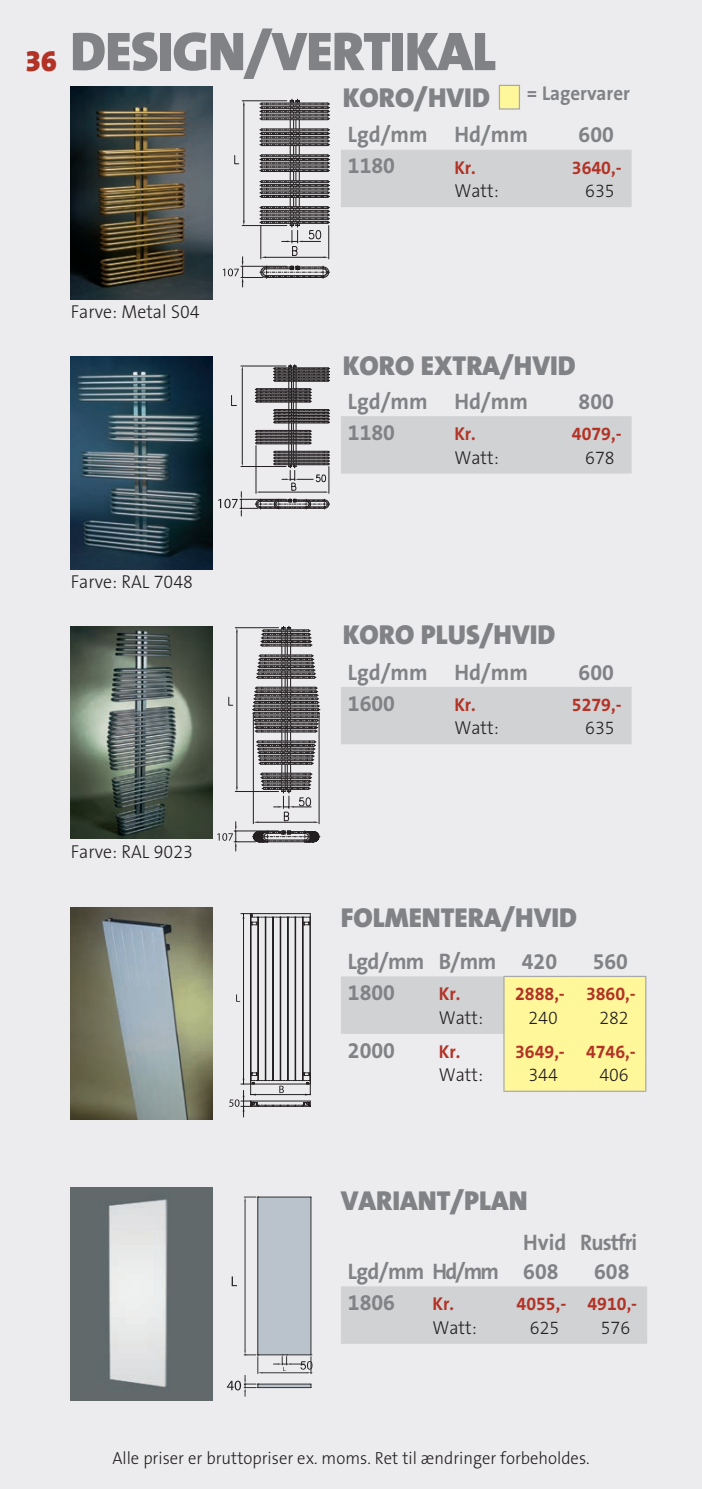
<style>
.page{position:relative;width:702px;height:1489px;background:#fff}
.page>*{position:absolute;margin:0;border:0;box-sizing:border-box;transform-origin:0 0}
.t1{font:900 55px "The Sans B9";letter-spacing:-.015em;color:#808285}
.t2{font:900 27.5px "The Sans B9";color:#808285}
.t3{font:700 22.5px "The Sans B7";color:#808285;scale:.95 1}
.t4{font:700 22.5px/28.8px "The Sans B7";letter-spacing:-.03em;color:#808285;scale:.95 1}
.t5{font:700 20px "The Sans B7";color:#808285;scale:.95 1}
.t6{font:300 18.75px "The Sans B3";color:#231f20;scale:.95 1}
.t7{font:700 18.75px "The Sans B7";color:#b23326;scale:.95 1}
.t8{font:300 17.5px "The Sans B3";color:#231f20;scale:.95 1}
.s1{font-size:30px;color:#b23326}
</style>
<div class="page">
<div style="left:0;top:0;width:702px;height:1488px;background:#ececee"></div>
<img style="left:71px;top:87px;width:142px;height:212px">
<img style="left:71px;top:356px;width:142px;height:213px">
<img style="left:71px;top:626px;width:142px;height:212px">
<svg style="left:223px;top:99px;width:106px;height:188px"></svg>
<svg style="left:218px;top:365px;width:111px;height:151px"></svg>
<svg style="left:217px;top:626px;width:103px;height:225px"></svg>
<div style="left:498px;top:85px;width:22px;height:25px;background:#fff79a;border:1px solid #a8a9ad"></div>
<img style="left:71px;top:907px;width:142px;height:212px">
<img style="left:71px;top:1187px;width:142px;height:213px">
<svg style="left:229px;top:913px;width:82px;height:203px"></svg>
<svg style="left:227px;top:1196px;width:85px;height:200px"></svg>
<div style="left:341px;top:150px;width:290px;height:57px;background:#d1d2d4"></div>
<div style="left:341px;top:416px;width:290px;height:57px;background:#d1d2d4"></div>
<div style="left:341px;top:687px;width:290px;height:57px;background:#d1d2d4"></div>
<hr style="left:503px;top:975px;width:72px;height:2px;background:#a8a9ad">
<hr style="left:575px;top:975px;width:71px;height:2px;background:#a8a9ad">
<svg style="left:341px;top:976px;width:305px;height:114px"></svg>
<hr style="left:503px;top:1090px;width:72px;height:1px;background:#a8a9ad">
<hr style="left:575px;top:1090px;width:71px;height:1px;background:#a8a9ad">
<div style="left:341px;top:1286px;width:306px;height:57px;background:#d1d2d4"></div>
<h1 class="t1" style="left:25px;top:22px;width:472px"><span class="s1">36</span> DESIGN/VERTIKAL</h1>
<h2 class="t2" style="left:342px;top:83px;width:120px">KORO/HVID</h2>
<p class="t5" style="left:527px;top:83px;width:110px">= Lagervarer</p>
<p class="t6" style="left:71px;top:302px;width:137px">Farve: Metal S04</p>
<p class="t6" style="left:71px;top:572px;width:130px">Farve: RAL 7048</p>
<p class="t6" style="left:71px;top:842px;width:130px">Farve: RAL 9023</p>
<p class="t3" style="left:348px;top:123px;width:191px">Lgd/mm Hd/mm</p>
<p class="t3" style="left:578px;top:123px;width:39px">600</p>
<p class="t3" style="left:348px;top:154px;width:51px">1180</p>
<p class="t7" style="left:454px;top:157px;width:24px">Kr.</p>
<p class="t7" style="left:572px;top:157px;width:54px">3640,-</p>
<p class="t6" style="left:454px;top:181px;width:48px">Watt:</p>
<p class="t6" style="left:585px;top:181px;width:32px">635</p>
<h2 class="t2" style="left:342px;top:351px;width:205px">KORO EXTRA/HVID</h2>
<p class="t3" style="left:348px;top:389px;width:191px">Lgd/mm Hd/mm</p>
<p class="t3" style="left:578px;top:389px;width:39px">800</p>
<p class="t3" style="left:348px;top:420px;width:51px">1180</p>
<p class="t7" style="left:454px;top:423px;width:24px">Kr.</p>
<p class="t7" style="left:572px;top:423px;width:54px">4079,-</p>
<p class="t6" style="left:454px;top:447px;width:48px">Watt:</p>
<p class="t6" style="left:585px;top:447px;width:32px">678</p>
<h2 class="t2" style="left:342px;top:620px;width:185px">KORO PLUS/HVID</h2>
<p class="t3" style="left:348px;top:660px;width:191px">Lgd/mm Hd/mm</p>
<p class="t3" style="left:578px;top:660px;width:39px">600</p>
<p class="t3" style="left:348px;top:691px;width:51px">1600</p>
<p class="t7" style="left:454px;top:694px;width:24px">Kr.</p>
<p class="t7" style="left:572px;top:694px;width:54px">5279,-</p>
<p class="t6" style="left:454px;top:718px;width:48px">Watt:</p>
<p class="t6" style="left:585px;top:718px;width:32px">635</p>
<h2 class="t2" style="left:341px;top:902px;width:209px">FOLMENTERA/HVID</h2>
<p class="t3" style="left:348px;top:949px;width:222px">Lgd/mm B/mm 420</p>
<p class="t3" style="left:592px;top:949px;width:39px">560</p>
<p class="t3" style="left:348px;top:980px;width:51px">1800</p>
<p class="t7" style="left:438px;top:983px;width:24px">Kr.</p>
<p class="t7" style="left:515px;top:983px;width:128px">2888,- 3860,-</p>
<p class="t6" style="left:438px;top:1007px;width:48px">Watt:</p>
<p class="t6" style="left:528px;top:1007px;width:32px">240</p>
<p class="t6" style="left:599px;top:1007px;width:32px">282</p>
<p class="t3" style="left:348px;top:1038px;width:51px">2000</p>
<p class="t7" style="left:438px;top:1041px;width:24px">Kr.</p>
<p class="t7" style="left:515px;top:1041px;width:128px">3649,- 4746,-</p>
<p class="t6" style="left:438px;top:1065px;width:48px">Watt:</p>
<p class="t6" style="left:528px;top:1065px;width:32px">344</p>
<p class="t6" style="left:599px;top:1065px;width:32px">406</p>
<h2 class="t2" style="left:341px;top:1185px;width:188px">VARIANT/PLAN</h2>
<p class="t4" style="left:348px;top:1228px;width:306px;text-indent:175px">Hvid Rustfri<br>Lgd/mm Hd/mm 608</p>
<p class="t3" style="left:594px;top:1259px;width:39px">608</p>
<p class="t3" style="left:348px;top:1290px;width:51px">1806</p>
<p class="t7" style="left:432px;top:1293px;width:24px">Kr.</p>
<p class="t7" style="left:516px;top:1293px;width:128px">4055,- 4910,-</p>
<p class="t6" style="left:432px;top:1317px;width:48px">Watt:</p>
<p class="t6" style="left:530px;top:1317px;width:32px">625</p>
<p class="t6" style="left:600px;top:1317px;width:32px">576</p>
<p class="t8" style="left:112px;top:1448px;width:504px">Alle priser er bruttopriser ex. moms. Ret til ændringer forbeholdes.</p>
</div>
